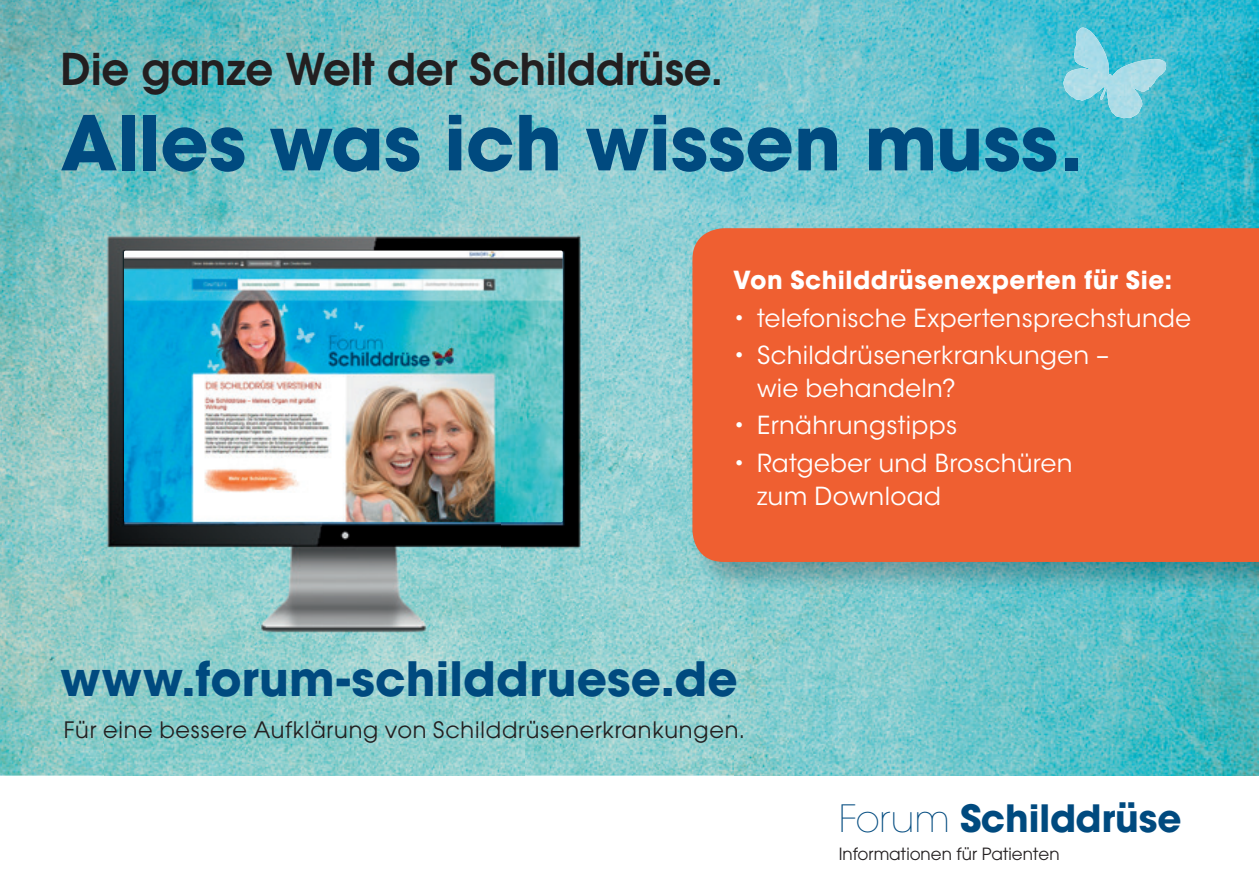
<style>
.page{position:relative;width:1259px;height:893px;background:#fff}
.page>*{position:absolute;margin:0;border:0;box-sizing:border-box;transform-origin:0 0}
.t1{font:700 75px "Avant Garde";color:#004a7f}
.t2{font:700 47.1px "Avant Garde";letter-spacing:.005em;color:#004a7f}
.t3{font:600 43.5px "Avant Garde";color:#231f20}
.t4{font:700 37.5px "Avant Garde";color:#004a7f}
.t5{font:24.6px/33px "ITC Avant Garde Std";letter-spacing:.015em;color:#fff}
.t6{font:700 24.6px "ITC Avant Garde Std";letter-spacing:.02em;color:#fff}
.t7{font:22.5px "Avant Garde";letter-spacing:.035em;color:#231f20}
.t8{font:16.8px "Avant Garde";color:#231f20}
.s1{font-weight:200}
</style>
<div class="page">
<img style="left:0;top:0;width:839px;height:290px">
<img style="left:839px;top:0;width:420px;height:223px">
<img style="left:0;top:290px;width:104px;height:486px">
<img style="left:525px;top:290px;width:209px;height:486px">
<img style="left:104px;top:644px;width:421px;height:132px">
<img style="left:734px;top:596px;width:525px;height:180px">
<img style="left:82px;top:209px;width:522px;height:435px">
<img style="left:124px;top:251px;width:439px;height:271px">
<img style="left:1063px;top:28px;width:103px;height:90px">
<img style="left:687px;top:223px;width:572px;height:373px">
<div style="left:692px;top:228px;width:567px;height:334px;background:#ef5f31"></div>
<h3 class="t3" style="left:61px;top:41px;width:664px">Die ganze Welt der Schilddrüse.</h3>
<h1 class="t1" style="left:61px;top:94px;width:1024px">Alles was ich wissen muss.</h1>
<p class="t6" style="left:733px;top:264px;width:441px">Von Schilddrüsenexperten für Sie:</p>
<p class="t5" style="left:733px;top:302px;width:459px">• telefonische Expertensprechstunde</p>
<p class="t5" style="left:757px;top:339px;width:353px;text-indent:-24px">• Schilddrüsenerkrankungen – wie behandeln?</p>
<p class="t5" style="left:733px;top:409px;width:226px">• Ernährungstipps</p>
<p class="t5" style="left:757px;top:447px;width:317px;text-indent:-24px">• Ratgeber und Broschüren zum Download</p>
<h2 class="t2" style="left:61px;top:648px;width:679px">www.forum-schilddruese.de</h2>
<p class="t7" style="left:64px;top:716px;width:683px">Für eine bessere Aufklärung von Schilddrüsenerkrankungen.</p>
<h3 class="t4" style="left:838px;top:794px;width:344px"><span class="s1">Forum</span> Schilddrüse</h3>
<p class="t8" style="left:838px;top:843px;width:222px">Informationen für Patienten</p>
</div>
